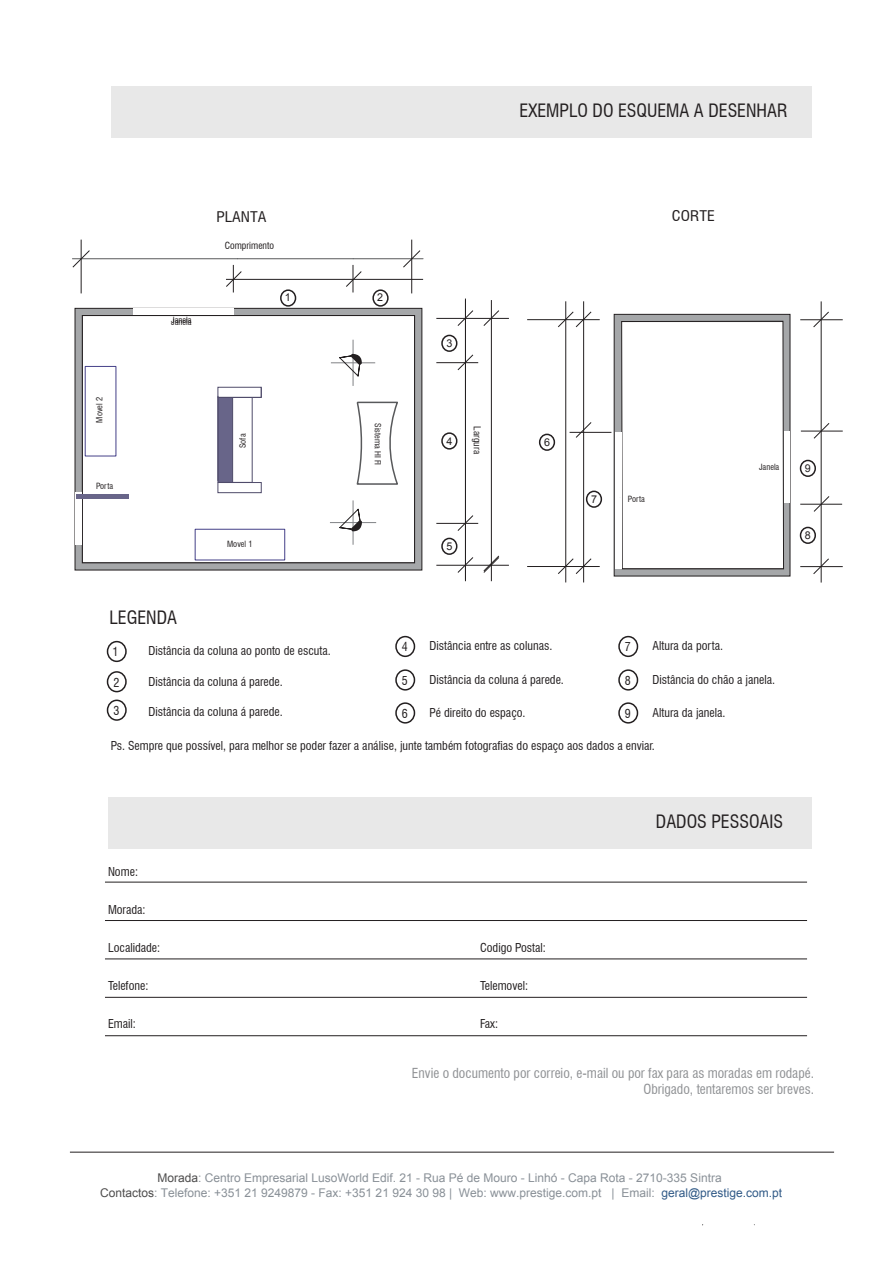
<style>
.page{position:relative;width:893px;height:1263px;background:#fff}
.page>*{position:absolute;margin:0;border:0;box-sizing:border-box;transform-origin:0 0}
.t1{font:condensed 18px "Swiss 721 BT";color:#231f20}
.t2{font:condensed 14.4px "Swiss 721 BT";color:#231f20;scale:1.1 1}
.t3{font:condensed 13.5px/16.2px "Swiss 721 BT";color:#8f9194;text-align:right}
.t4{font:condensed 12px "Swiss 721 BT";color:#231f20}
.t5{font:12px/14.4px "Arial";color:#899097;text-align:center}
.t6{font:10.8px "Arial";color:#231f20}
.t7{font:condensed 9.6px "Swiss 721 BT";color:#231f20}
.t8{font:condensed 8.4px "Swiss 721 BT";color:#231f20}
.s1{color:#4d4c4c}
.s2{color:#315a87}
</style>
<div class="page">
<svg style="left:75px;top:308px;width:347px;height:262px"></svg>
<svg style="left:218px;top:398px;width:14px;height:84px"></svg>
<hr style="left:353px;top:340px;width:1px;height:46px;background:#808285">
<hr style="left:331px;top:363px;width:44px;height:1px;background:#808285">
<svg style="left:338px;top:354px;width:24px;height:24px"></svg>
<hr style="left:330px;top:522px;width:46px;height:1px;background:#808285">
<hr style="left:353px;top:500px;width:1px;height:45px;background:#808285">
<svg style="left:338px;top:508px;width:24px;height:23px"></svg>
<svg style="left:251px;top:386px;width:11px;height:10px"></svg>
<hr style="left:217px;top:397px;width:1px;height:85px;background:#4f4b6a">
<hr style="left:232px;top:397px;width:1px;height:85px;background:#4f4b6a">
<hr style="left:252px;top:397px;width:1px;height:85px;background:#4f4b6a">
<svg style="left:356px;top:401px;width:43px;height:84px"></svg>
<hr style="left:353px;top:258px;width:59px;height:1px;background:#58595b">
<hr style="left:81px;top:258px;width:157px;height:1px;background:#58595b">
<hr style="left:238px;top:258px;width:115px;height:1px;background:#58595b">
<div style="left:372px;top:289px;width:17px;height:18px;border:2px solid #231f20;border-radius:50%"></div>
<div style="left:441px;top:335px;width:16px;height:17px;border:2px solid #231f20;border-radius:50%"></div>
<div style="left:441px;top:432px;width:16px;height:18px;border:2px solid #231f20;border-radius:50%"></div>
<div style="left:280px;top:289px;width:16px;height:18px;border:2px solid #231f20;border-radius:50%"></div>
<div style="left:441px;top:538px;width:16px;height:17px;border:2px solid #231f20;border-radius:50%"></div>
<div style="left:107px;top:641px;width:20px;height:21px;border:2px solid #231f20;border-radius:50%"></div>
<div style="left:107px;top:671px;width:20px;height:21px;border:2px solid #231f20;border-radius:50%"></div>
<div style="left:107px;top:699px;width:20px;height:22px;border:2px solid #231f20;border-radius:50%"></div>
<div style="left:395px;top:636px;width:20px;height:21px;border:2px solid #231f20;border-radius:50%"></div>
<div style="left:395px;top:669px;width:20px;height:22px;border:2px solid #231f20;border-radius:50%"></div>
<div style="left:111px;top:86px;width:700px;height:51px;background:#e8e8e8"></div>
<div style="left:108px;top:797px;width:703px;height:51px;background:#e8e8e8"></div>
<hr style="left:81px;top:240px;width:1px;height:53px;background:#231f20">
<svg style="left:72px;top:250px;width:18px;height:18px"></svg>
<hr style="left:411px;top:240px;width:1px;height:53px;background:#231f20">
<svg style="left:403px;top:250px;width:20px;height:18px"></svg>
<svg style="left:226px;top:265px;width:16px;height:27px"></svg>
<svg style="left:345px;top:265px;width:17px;height:27px"></svg>
<svg style="left:457px;top:310px;width:17px;height:16px"></svg>
<svg style="left:483px;top:310px;width:17px;height:16px"></svg>
<svg style="left:457px;top:354px;width:17px;height:17px"></svg>
<hr style="left:226px;top:279px;width:197px;height:1px;background:#231f20">
<hr style="left:465px;top:300px;width:1px;height:281px;background:#231f20">
<hr style="left:491px;top:300px;width:1px;height:281px;background:#231f20">
<hr style="left:436px;top:318px;width:73px;height:1px;background:#231f20">
<svg style="left:457px;top:557px;width:17px;height:16px"></svg>
<hr style="left:436px;top:565px;width:73px;height:1px;background:#231f20">
<hr style="left:436px;top:362px;width:42px;height:1px;background:#231f20">
<svg style="left:457px;top:515px;width:17px;height:16px"></svg>
<hr style="left:436px;top:523px;width:42px;height:1px;background:#231f20">
<div style="left:133px;top:309px;width:101px;height:6px;background:#fff"></div>
<div style="left:75px;top:492px;width:7px;height:53px;background:#fff"></div>
<hr style="left:76px;top:494px;width:53px;height:4px;background:#686589">
<div style="left:85px;top:366px;width:31px;height:90px;border:1px solid #444088"></div>
<div style="left:195px;top:529px;width:90px;height:31px;border:1px solid #444088"></div>
<div style="left:217px;top:387px;width:45px;height:11px;border:1px solid #4f4b6a"></div>
<div style="left:217px;top:482px;width:45px;height:11px;border:1px solid #4f4b6a"></div>
<svg style="left:614px;top:314px;width:176px;height:262px"></svg>
<div style="left:800px;top:460px;width:16px;height:17px;border:2px solid #231f20;border-radius:50%"></div>
<div style="left:800px;top:527px;width:16px;height:17px;border:2px solid #231f20;border-radius:50%"></div>
<svg style="left:813px;top:311px;width:16px;height:17px"></svg>
<svg style="left:813px;top:422px;width:17px;height:17px"></svg>
<hr style="left:821px;top:301px;width:1px;height:281px;background:#231f20">
<hr style="left:800px;top:319px;width:43px;height:1px;background:#231f20">
<svg style="left:813px;top:558px;width:16px;height:17px"></svg>
<hr style="left:800px;top:566px;width:43px;height:1px;background:#231f20">
<hr style="left:801px;top:431px;width:42px;height:1px;background:#231f20">
<svg style="left:813px;top:495px;width:17px;height:17px"></svg>
<hr style="left:800px;top:504px;width:42px;height:1px;background:#231f20">
<div style="left:615px;top:432px;width:7px;height:136px;background:#fff"></div>
<div style="left:784px;top:431px;width:5px;height:72px;background:#fff"></div>
<div style="left:539px;top:434px;width:16px;height:17px;border:2px solid #231f20;border-radius:50%"></div>
<div style="left:586px;top:491px;width:16px;height:17px;border:2px solid #231f20;border-radius:50%"></div>
<svg style="left:557px;top:311px;width:35px;height:17px"></svg>
<hr style="left:583px;top:301px;width:1px;height:281px;background:#231f20">
<hr style="left:565px;top:301px;width:1px;height:281px;background:#231f20">
<hr style="left:527px;top:319px;width:73px;height:1px;background:#231f20">
<svg style="left:558px;top:558px;width:34px;height:17px"></svg>
<hr style="left:527px;top:566px;width:73px;height:1px;background:#231f20">
<hr style="left:570px;top:432px;width:41px;height:1px;background:#231f20">
<svg style="left:575px;top:422px;width:17px;height:16px"></svg>
<hr style="left:217px;top:396px;width:1px;height:85px;background:#4f4b6a">
<hr style="left:465px;top:299px;width:1px;height:281px;background:#231f20">
<svg style="left:483px;top:555px;width:17px;height:18px"></svg>
<div style="left:395px;top:702px;width:20px;height:22px;border:2px solid #231f20;border-radius:50%"></div>
<div style="left:618px;top:636px;width:20px;height:21px;border:2px solid #231f20;border-radius:50%"></div>
<div style="left:618px;top:669px;width:20px;height:22px;border:2px solid #231f20;border-radius:50%"></div>
<div style="left:618px;top:702px;width:20px;height:22px;border:2px solid #231f20;border-radius:50%"></div>
<p class="t1" style="left:520px;top:100px;width:269px">EXEMPLO DO ESQUEMA A DESENHAR</p>
<p class="t2" style="left:216px;top:208px;width:47px">PLANTA</p>
<p class="t2" style="left:672px;top:208px;width:40px">CORTE</p>
<p class="t8" style="left:94px;top:422px;width:27px;rotate:-90deg">Movel 2</p>
<p class="t8" style="left:96px;top:481px;width:19px">Porta</p>
<p class="t8" style="left:171px;top:315px;width:22px">Janela</p>
<p class="t8" style="left:171px;top:317px;width:22px">Janela</p>
<p class="t1" style="left:109px;top:607px;width:69px">LEGENDA</p>
<p class="t7" style="left:225px;top:239px;width:51px">Comprimento</p>
<p class="t6" style="left:285px;top:290px;width:7px">1</p>
<p class="t6" style="left:377px;top:290px;width:7px">2</p>
<p class="t8" style="left:238px;top:448px;width:16px;rotate:-90deg">Sofa</p>
<p class="t8" style="left:383px;top:423px;width:43px;rotate:90deg">Sistema HI FI</p>
<p class="t8" style="left:227px;top:538px;width:27px">Movel 1</p>
<p class="t6" style="left:446px;top:336px;width:7px">3</p>
<p class="t6" style="left:446px;top:434px;width:7px">4</p>
<p class="t7" style="left:483px;top:426px;width:29px;rotate:90deg">Largura</p>
<p class="t6" style="left:446px;top:539px;width:7px">5</p>
<p class="t6" style="left:544px;top:435px;width:7px">6</p>
<p class="t6" style="left:591px;top:492px;width:7px">7</p>
<p class="t8" style="left:628px;top:494px;width:19px">Porta</p>
<p class="t8" style="left:759px;top:462px;width:22px">Janela</p>
<p class="t4" style="left:430px;top:639px;width:124px">Distância entre as colunas.</p>
<p class="t4" style="left:653px;top:639px;width:72px">Altura da porta.</p>
<p class="t4" style="left:402px;top:640px;width:7px">4</p>
<p class="t4" style="left:402px;top:673px;width:7px">5</p>
<p class="t4" style="left:625px;top:640px;width:7px">7</p>
<p class="t4" style="left:625px;top:673px;width:7px">8</p>
<p class="t4" style="left:653px;top:672px;width:124px">Distância do chão a janela.</p>
<p class="t4" style="left:148px;top:644px;width:184px">Distância da coluna ao ponto de escuta.</p>
<p class="t4" style="left:148px;top:674px;width:136px">Distância da coluna á parede.</p>
<p class="t4" style="left:148px;top:704px;width:136px">Distância da coluna á parede.</p>
<p class="t4" style="left:112px;top:645px;width:7px">1</p>
<p class="t4" style="left:113px;top:675px;width:7px">2</p>
<p class="t4" style="left:113px;top:703px;width:7px">3</p>
<p class="t4" style="left:430px;top:672px;width:136px">Distância da coluna á parede.</p>
<p class="t4" style="left:402px;top:706px;width:7px">6</p>
<p class="t4" style="left:430px;top:705px;width:98px">Pé direito do espaço.</p>
<p class="t4" style="left:625px;top:706px;width:7px">9</p>
<p class="t4" style="left:653px;top:705px;width:74px">Altura da janela.</p>
<p class="t4" style="left:111px;top:738px;width:546px">Ps. Sempre que possível, para melhor se poder fazer a análise, junte também fotografias do espaço aos dados a enviar.</p>
<p class="t6" style="left:805px;top:461px;width:7px">9</p>
<p class="t6" style="left:805px;top:528px;width:7px">8</p>
<p class="t4" style="left:108px;top:864px;width:31px">Nome:</p>
<p class="t4" style="left:108px;top:902px;width:39px">Morada:</p>
<p class="t4" style="left:108px;top:940px;width:54px">Localidade:</p>
<p class="t4" style="left:480px;top:940px;width:67px">Codigo Postal:</p>
<p class="t4" style="left:108px;top:978px;width:42px">Telefone:</p>
<p class="t4" style="left:108px;top:1016px;width:29px">Email:</p>
<p class="t4" style="left:480px;top:978px;width:50px">Telemovel:</p>
<p class="t4" style="left:480px;top:1016px;width:20px">Fax:</p>
<p class="t1" style="left:656px;top:811px;width:129px">DADOS PESSOAIS</p>
<p class="t3" style="left:412px;top:1065px;width:404px">Envie o documento por correio, e-mail ou por fax para as moradas em rodapé.<br>Obrigado, tentaremos ser breves.</p>
<p class="t5" style="left:100px;top:1171px;width:684px"><span class="s1">Morada</span>: Centro Empresarial LusoWorld Edif. 21 - Rua Pé de Mouro - Linhó - Capa Rota - 2710-335 Sintra<br><span class="s1">Contactos</span>: Telefone: +351 21 9249879 - Fax: +351 21 924 30 98 | Web: www.prestige.com.pt | Email: <span class="s2">geral@prestige.com.pt</span></p>
</div>
